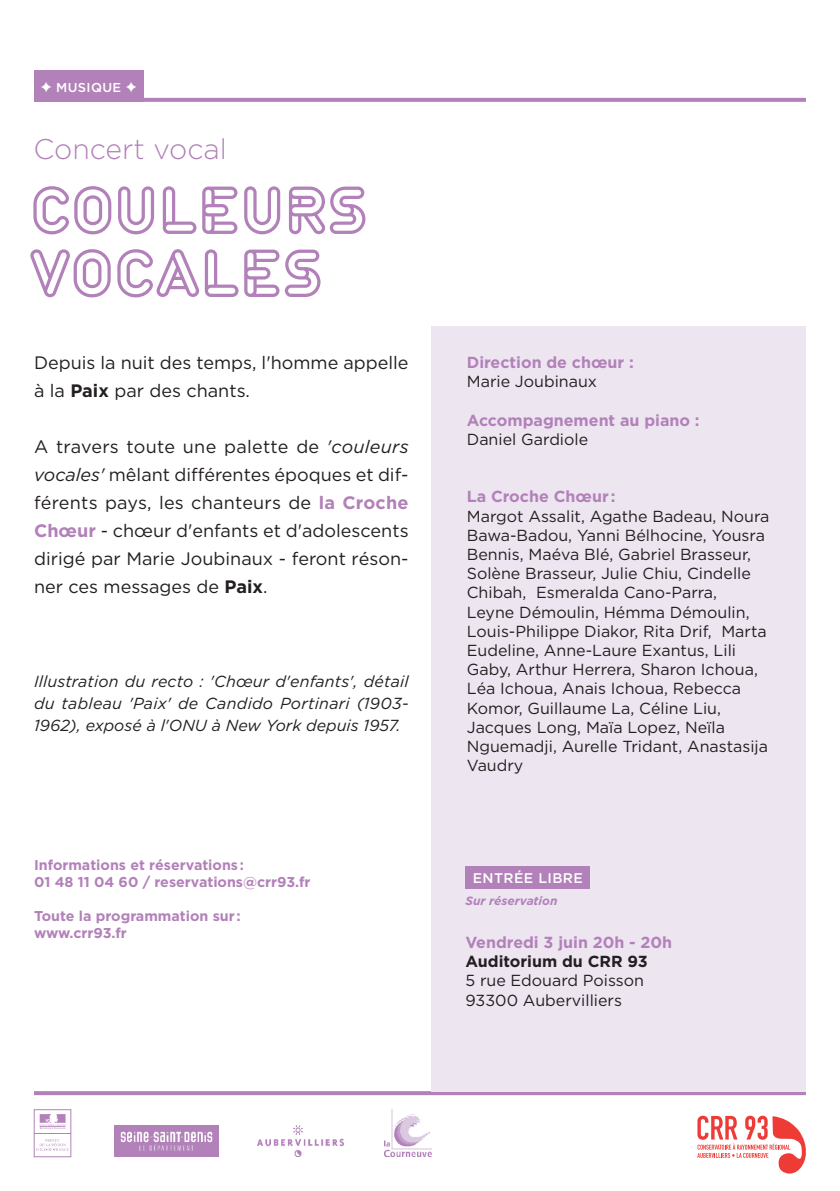
<style>
.page{position:relative;width:840px;height:1191px;background:#fff}
.page>*{position:absolute;margin:0;border:0;box-sizing:border-box;transform-origin:0 0}
.t1{font:66.8px "Circuit";color:#b281b9}
.t2{font:300 28.4px "Gotham HTF";color:#b281b9}
.t3{font:18px/28px "Gotham HTF";color:#231f20}
.t4{font:16px/19.2px "Gotham HTF";color:#231f20}
.t5{font:italic 16px/22px "Gotham HTF";color:#231f20;text-align:justify}
.t6{font:700 16px "Gotham HTF";color:#b281b9}
.t7{font:700 16px "Gotham HTF";color:#231f20}
.t8{font:700 14.2px/17px "Gotham HTF";color:#b281b9}
.t9{font:500 14px "Gotham HTF";letter-spacing:.03em;color:#fff}
.t10{font:500 12.8px "Gotham HTF";letter-spacing:.03em;color:#fff}
.t11{font:italic 700 12px "Gotham HTF";color:#b281b9}
.s1{font-weight:700}
.s2{font-style:italic}
.s3{font-weight:700;color:#b281b9}
</style>
<div class="page">
<svg style="left:697px;top:1115px;width:109px;height:59px"></svg>
<svg style="left:144px;top:98px;width:661px;height:4px;background:#b485bb"></svg>
<div style="left:34px;top:70px;width:110px;height:32px;background:#b281b9"></div>
<svg style="left:34px;top:1091px;width:771px;height:4px;background:#ba8fc0"></svg>
<img style="left:115px;top:1125px;width:103px;height:32px">
<img style="left:257px;top:1125px;width:86px;height:31px">
<img style="left:384px;top:1109px;width:47px;height:48px">
<hr style="left:34px;top:1133px;width:37px;height:1px;background:#b281b9">
<svg style="left:39px;top:1114px;width:27px;height:15px"></svg>
<div style="left:34px;top:1109px;width:37px;height:47px;border:1px solid #b281b9"></div>
<svg style="left:36px;top:1138px;width:33px;height:12px"></svg>
<div style="left:431px;top:326px;width:374px;height:765px;background:#ede6f1"></div>
<div style="left:465px;top:865px;width:125px;height:23px;background:#b281b9"></div>
<p class="t10" style="left:56px;top:80px;width:66px">MUSIQUE</p>
<p class="t2" style="left:33px;top:133px;width:195px">Concert vocal</p>
<p class="t1" style="left:29px;top:170px;width:340px">COULEURS</p>
<p class="t1" style="left:29px;top:233px;width:295px">VOCALES</p>
<p class="t3" style="left:34px;top:348px;width:376px">Depuis la nuit des temps, l'homme appelle à la <span class="s1">Paix</span> par des chants.</p>
<p class="t3" style="left:34px;top:432px;width:376px;text-align:justify">A travers toute une palette de <span class="s2">'couleurs vocales'</span> mêlant différentes époques et dif&shy;férents pays, les chanteurs de <span class="s3">la Croche Chœur</span> - chœur d'enfants et d'adolescents dirigé par Marie Joubinaux - feront réson&shy;ner ces messages de <span class="s1">Paix</span>.</p>
<p class="t5" style="left:34px;top:670px;width:376px">Illustration du recto : 'Chœur d'enfants', détail du tableau 'Paix' de Candido Portinari (1903- 1962), exposé à l'ONU à New York depuis 1957.</p>
<p class="t8" style="left:34px;top:856px;width:278px">Informations et réservations:<br>01 48 11 04 60 / reservations@crr93.fr</p>
<p class="t8" style="left:34px;top:907px;width:208px">Toute la programmation sur :</p>
<p class="t8" style="left:34px;top:924px;width:94px">www.crr93.fr</p>
<p class="t6" style="left:466px;top:353px;width:168px">Direction de chœur :</p>
<p class="t4" style="left:466px;top:372px;width:132px">Marie Joubinaux</p>
<p class="t6" style="left:466px;top:410px;width:234px">Accompagnement au piano :</p>
<p class="t4" style="left:466px;top:429px;width:123px">Daniel Gardiole</p>
<p class="t6" style="left:466px;top:487px;width:150px">La Croche Chœur :</p>
<p class="t4" style="left:466px;top:506px;width:304px">Margot Assalit, Agathe Badeau, Noura Bawa-Badou, Yanni Bélhocine, Yousra Bennis, Maéva Blé, Gabriel Brasseur, Solène Brasseur, Julie Chiu, Cindelle Chibah, Esmeralda Cano-Parra,<br>Leyne Démoulin, Hémma Démoulin, Louis-Philippe Diakor, Rita Drif, Marta Eudeline, Anne-Laure Exantus, Lili Gaby, Arthur Herrera, Sharon Ichoua, Léa Ichoua, Anais Ichoua, Rebecca Komor, Guillaume La, Céline Liu, Jacques Long, Maïa Lopez, Neïla Nguemadji, Aurelle Tridant, Anastasija Vaudry</p>
<p class="t9" style="left:472px;top:870px;width:111px">ENTRÉE LIBRE</p>
<p class="t11" style="left:465px;top:893px;width:94px">Sur réservation</p>
<p class="t6" style="left:465px;top:933px;width:208px">Vendredi 3 juin 20h - 20h</p>
<p class="t7" style="left:465px;top:952px;width:184px">Auditorium du CRR 93</p>
<p class="t4" style="left:465px;top:971px;width:180px">5 rue Edouard Poisson</p>
<p class="t4" style="left:465px;top:990px;width:158px">93300 Aubervilliers</p>
</div>
